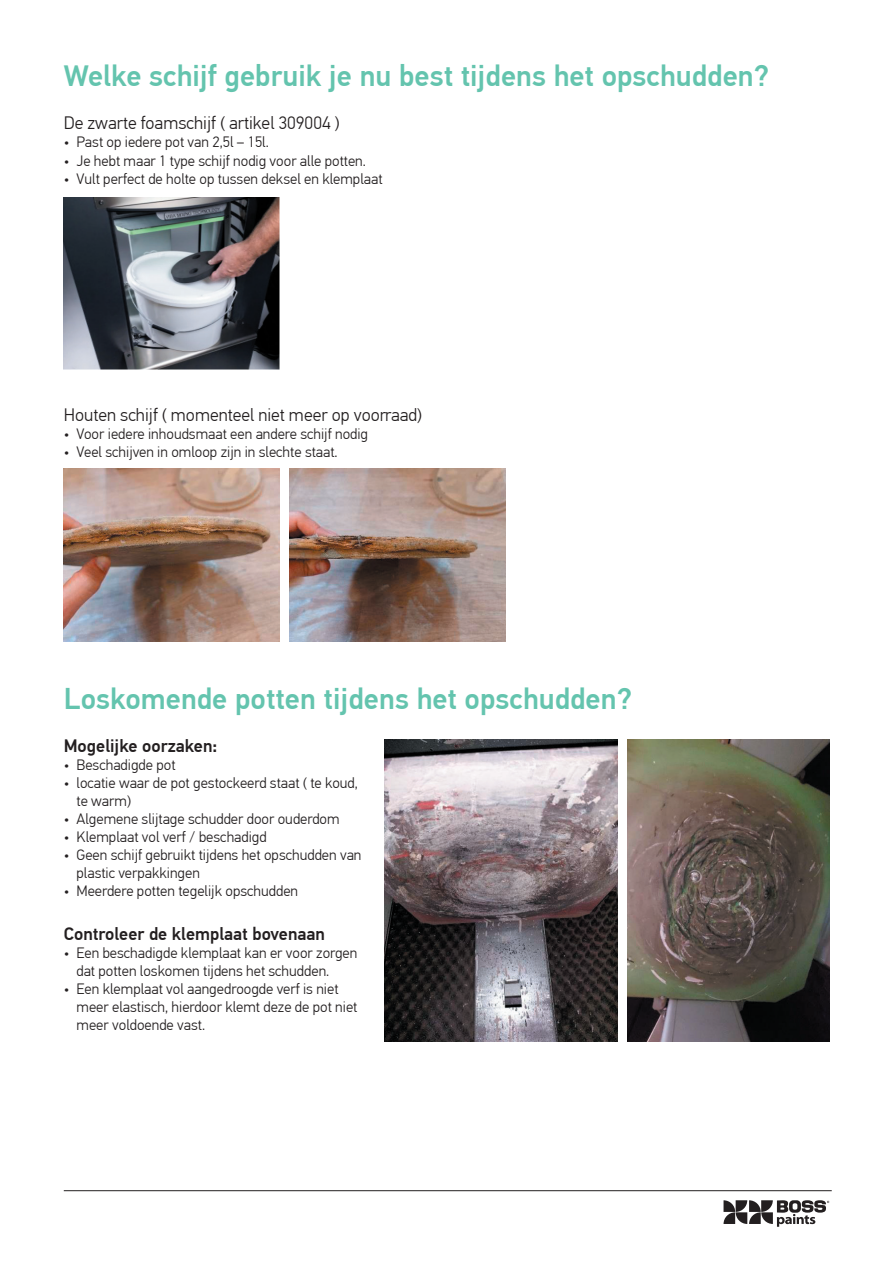
<style>
.page{position:relative;width:893px;height:1263px;background:#fff}
.page>*{position:absolute;margin:0;border:0;box-sizing:border-box;transform-origin:0 0}
.t1{font:500 30px "PF Din Text Pro";color:#64c4ae}
.t2{font:300 18px "PF Din Text Pro";color:#231f20}
.t3{font:500 18px "PF Din Text Pro";color:#231f20}
.t4{font:300 15px/18px "PF Din Text Pro";color:#231f20}
</style>
<div class="page">
<img style="left:64px;top:197px;width:216px;height:173px">
<img style="left:64px;top:469px;width:216px;height:173px">
<img style="left:289px;top:469px;width:216px;height:173px">
<img style="left:384px;top:740px;width:234px;height:302px">
<img style="left:627px;top:740px;width:202px;height:302px">
<hr style="left:64px;top:1190px;width:768px;height:1px;background:#231f20">
<svg style="left:723px;top:1200px;width:106px;height:27px"></svg>
<h1 class="t1" style="left:64px;top:58px;width:707px">Welke schijf gebruik je nu best tijdens het opschudden?</h1>
<p class="t2" style="left:64px;top:113px;width:277px">De zwarte foamschijf ( artikel 309004 )</p>
<p class="t4" style="left:64px;top:134px;width:207px">• Past op iedere pot van 2,5l – 15l.</p>
<p class="t4" style="left:64px;top:152px;width:304px">• Je hebt maar 1 type schijf nodig voor alle potten.</p>
<p class="t4" style="left:64px;top:170px;width:320px">• Vult perfect de holte op tussen deksel en klemplaat</p>
<p class="t2" style="left:64px;top:405px;width:360px">Houten schijf ( momenteel niet meer op voorraad)</p>
<p class="t4" style="left:64px;top:425px;width:306px">• Voor iedere inhoudsmaat een andere schijf nodig</p>
<p class="t4" style="left:64px;top:443px;width:275px">• Veel schijven in omloop zijn in slechte staat.</p>
<h1 class="t1" style="left:64px;top:681px;width:570px">Loskomende potten tijdens het opschudden?</h1>
<p class="t3" style="left:64px;top:735px;width:155px">Mogelijke oorzaken:</p>
<p class="t4" style="left:64px;top:756px;width:113px">• Beschadigde pot</p>
<p class="t4" style="left:77px;top:774px;width:283px;text-indent:-13px">• locatie waar de pot gestockeerd staat ( te koud, te warm)</p>
<p class="t4" style="left:64px;top:810px;width:277px">• Algemene slijtage schudder door ouderdom</p>
<p class="t4" style="left:64px;top:828px;width:204px">• Klemplaat vol verf / beschadigd</p>
<p class="t4" style="left:77px;top:846px;width:286px;text-indent:-13px">• Geen schijf gebruikt tijdens het opschudden van plastic verpakkingen</p>
<p class="t4" style="left:64px;top:882px;width:236px">• Meerdere potten tegelijk opschudden</p>
<p class="t3" style="left:64px;top:923px;width:263px">Controleer de klemplaat bovenaan</p>
<p class="t4" style="left:77px;top:944px;width:282px;text-indent:-13px">• Een beschadigde klemplaat kan er voor zorgen dat potten loskomen tijdens het schudden.</p>
<p class="t4" style="left:77px;top:980px;width:282px;text-indent:-13px">• Een klemplaat vol aangedroogde verf is niet meer elastisch, hierdoor klemt deze de pot niet meer voldoende vast.</p>
</div>
